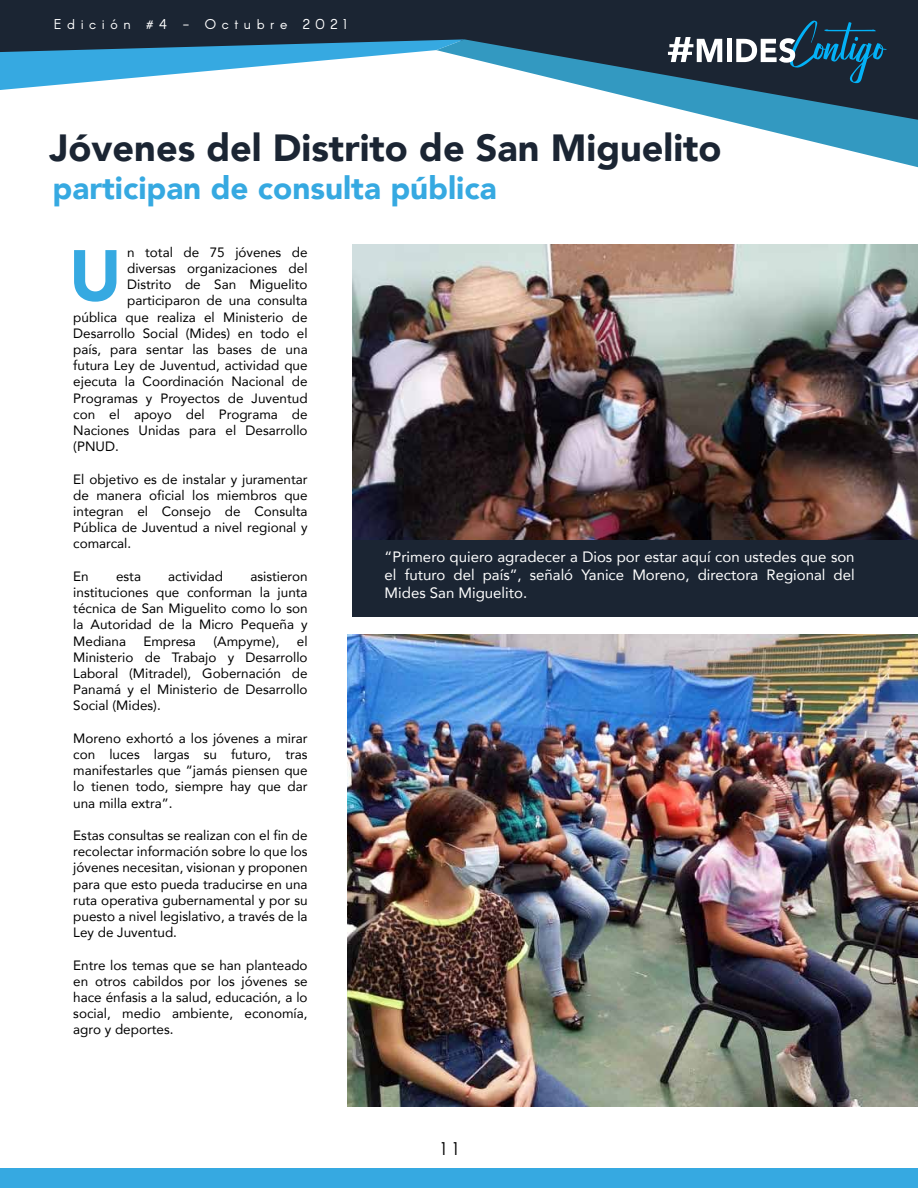
<style>
.page{position:relative;width:918px;height:1188px;background:#fff}
.page>*{position:absolute;margin:0;border:0;box-sizing:border-box;transform-origin:0 0}
.t1{font:900 71.1px "Avenir";color:#36a9e1}
.t2{font:900 37.8px "Avenir";color:#1b2533}
.t3{font:900 31.5px "Avenir";color:#36a9e1}
.t4{font:18px "Arcon";color:#000}
.t5{font:15px/18px "Avenir";color:#fff;text-align:justify}
.t6{font:13.95px "Arcon";letter-spacing:.4em;color:#fff}
.t7{font:13.5px/16.2px "Avenir";color:#000;text-align:justify}
</style>
<div class="page">
<img style="left:353px;top:244px;width:565px;height:296px">
<div style="left:0;top:1168px;width:918px;height:20px;background:#36a9e1"></div>
<div style="left:0;top:0;width:918px;height:39px;background:#1b2533"></div>
<svg style="left:464px;top:39px;width:454px;height:128px"></svg>
<svg style="left:0;top:39px;width:464px;height:51px"></svg>
<div style="left:353px;top:540px;width:565px;height:77px;background:#1b2533"></div>
<div style="left:727px;top:39px;width:5px;height:23px;background:#fff"></div>
<svg style="left:736px;top:21px;width:151px;height:62px;background:#2b475a"></svg>
<svg style="left:668px;top:37px;width:54px;height:25px"></svg>
<img style="left:348px;top:635px;width:570px;height:471px">
<p class="t6" style="left:54px;top:15px;width:295px">Edición #4 - Octubre 2021</p>
<h2 class="t2" style="left:50px;top:115px;width:674px">Jóvenes del Distrito de San Miguelito</h2>
<h3 class="t3" style="left:53px;top:161px;width:446px">participan de consulta pública</h3>
<p class="t7" style="left:127px;top:244px;width:182px">n total de 75 jóvenes de</p>
<p class="t7" style="left:127px;top:260px;width:182px">diversas organizaciones del</p>
<p class="t7" style="left:127px;top:276px;width:182px">Distrito de San Miguelito</p>
<p class="t7" style="left:127px;top:292px;width:182px">participaron de una consulta</p>
<p class="t7" style="left:73px;top:308px;width:236px">pública que realiza el Ministerio de</p>
<p class="t7" style="left:73px;top:325px;width:236px">Desarrollo Social (Mides) en todo el</p>
<p class="t7" style="left:73px;top:341px;width:236px">país, para sentar las bases de una</p>
<p class="t7" style="left:73px;top:357px;width:236px">futura Ley de Juventud, actividad que</p>
<p class="t7" style="left:73px;top:373px;width:236px">ejecuta la Coordinación Nacional de</p>
<p class="t7" style="left:73px;top:389px;width:236px">Programas y Proyectos de Juventud</p>
<p class="t7" style="left:73px;top:406px;width:236px">con el apoyo del Programa de</p>
<p class="t7" style="left:73px;top:422px;width:236px">Naciones Unidas para el Desarrollo</p>
<p class="t7" style="left:73px;top:438px;width:47px">(PNUD.</p>
<p class="t7" style="left:73px;top:470px;width:236px">El objetivo es de instalar y juramentar de manera oficial los miembros que integran el Consejo de Consulta Pública de Juventud a nivel regional y comarcal.</p>
<p class="t7" style="left:73px;top:568px;width:17px">En</p>
<p class="t7" style="left:116px;top:568px;width:27px">esta</p>
<p class="t7" style="left:168px;top:568px;width:56px">actividad</p>
<h1 class="t1" style="left:69px;top:215px;width:54px">U</h1>
<p class="t7" style="left:73px;top:568px;width:236px;text-indent:177px">asistieron instituciones que conforman la junta técnica de San Miguelito como lo son la Autoridad de la Micro Pequeña y Mediana</p>
<p class="t7" style="left:73px;top:632px;width:236px;text-indent:224px">el Ministerio de Trabajo y Desarrollo Laboral (Mitradel), Gobernación de Panamá y el Ministerio de Desarrollo Social (Mides).</p>
<p class="t7" style="left:73px;top:730px;width:236px">Moreno exhortó a los jóvenes a mirar con luces largas su futuro, tras manifestarles que “jamás piensen que lo tienen todo, siempre hay que dar una milla extra”.</p>
<p class="t7" style="left:73px;top:827px;width:236px">Estas consultas se realizan con el fin de recolectar información sobre lo que los jóvenes necesitan, visionan y proponen para que esto pueda traducirse en una ruta operativa gubernamental y por su puesto a nivel legislativo, a través de la Ley de Juventud.</p>
<p class="t7" style="left:73px;top:956px;width:236px">Entre los temas que se han planteado en otros cabildos por los jóvenes se hace énfasis a la salud, educación, a lo social, medio ambiente, economía, agro y deportes.</p>
<p class="t7" style="left:143px;top:632px;width:54px">Empresa</p>
<p class="t7" style="left:213px;top:632px;width:68px">(Ampyme),</p>
<p class="t5" style="left:385px;top:548px;width:472px">“Primero quiero agradecer a Dios por estar aquí con ustedes que son el futuro del país”, señaló Yanice Moreno, directora Regional del Mides San Miguelito.</p>
<h3 class="t4" style="left:441px;top:1137px;width:18px">1 1</h3>
</div>
